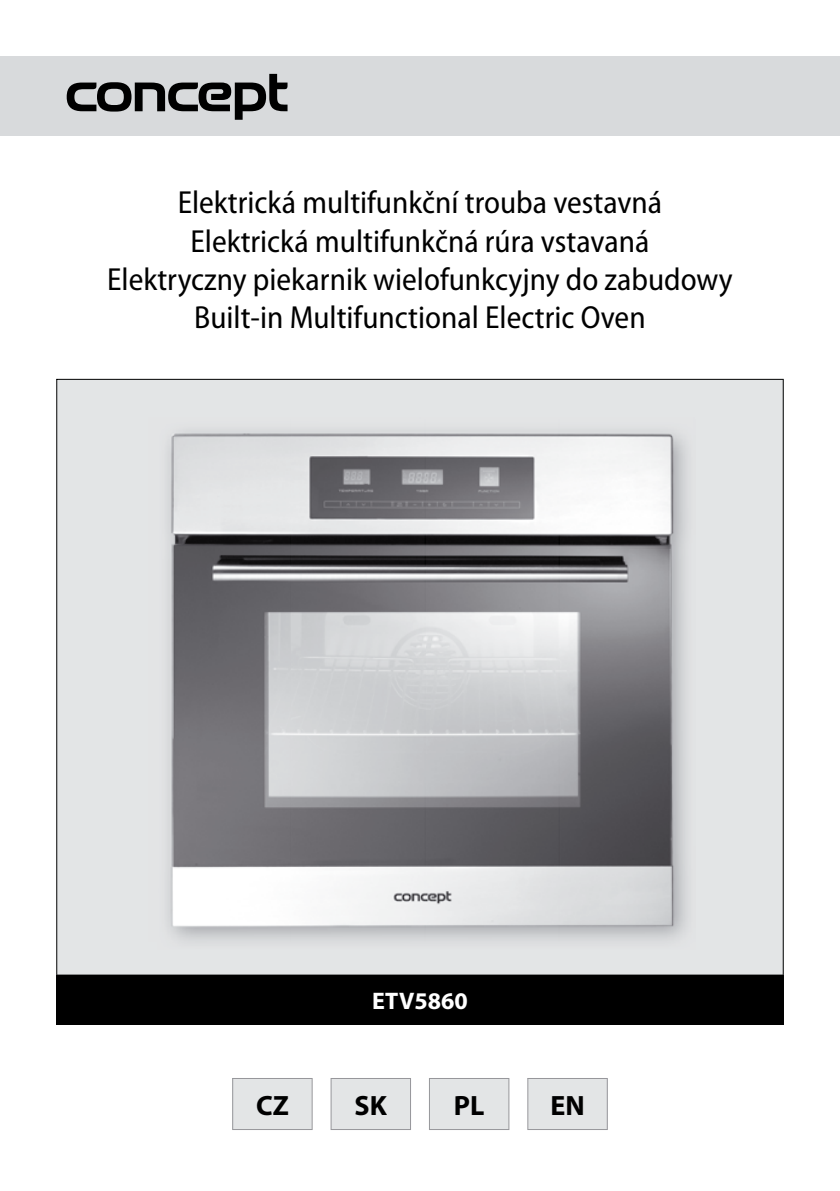
<style>
.page{position:relative;width:840px;height:1191px;background:#fff}
.page>*{position:absolute;margin:0;border:0;box-sizing:border-box;transform-origin:0 0}
.t1{font:semi-condensed 32px/38.4px "Myriad Pro";color:#000;text-align:center}
.t2{font:700 28px "Myriad Pro";color:#000}
.t3{font:700 24px "Myriad Pro";color:#fff}
</style>
<div class="page">
<div style="left:0;top:57px;width:839px;height:79px;background:#d8dadc"></div>
<div style="left:56px;top:379px;width:727px;height:596px;background:#e3e5e6"></div>
<div style="left:56px;top:975px;width:727px;height:49px;background:#000"></div>
<svg style="left:67px;top:74px;width:220px;height:46px"></svg>
<img style="left:148px;top:417px;width:273px;height:66px">
<img style="left:421px;top:417px;width:273px;height:2px">
<div style="left:148px;top:483px;width:9px;height:458px;background:#e3e4e5"></div>
<img style="left:157px;top:419px;width:537px;height:522px">
<svg style="left:330px;top:1078px;width:81px;height:52px;background:#dee0e1"></svg>
<div style="left:429px;top:1078px;width:80px;height:52px;background:#e3e5e6"></div>
<svg style="left:527px;top:1078px;width:80px;height:52px;background:#dfe0e2"></svg>
<svg style="left:232px;top:1078px;width:80px;height:52px;background:#dee0e1"></svg>
<p class="t1" style="left:107px;top:184px;width:626px">Elektrická multifunkční trouba vestavná<br>Elektrická multifunkčná rúra vstavaná<br>Elektryczny piekarnik wielofunkcyjny do zabudowy Built-in Multifunctional Electric Oven</p>
<p class="t3" style="left:372px;top:985px;width:97px">ETV5860</p>
<p class="t2" style="left:256px;top:1086px;width:34px">CZ</p>
<p class="t2" style="left:354px;top:1086px;width:34px">SK</p>
<p class="t2" style="left:453px;top:1086px;width:32px">PL</p>
<p class="t2" style="left:550px;top:1086px;width:36px">EN</p>
</div>
